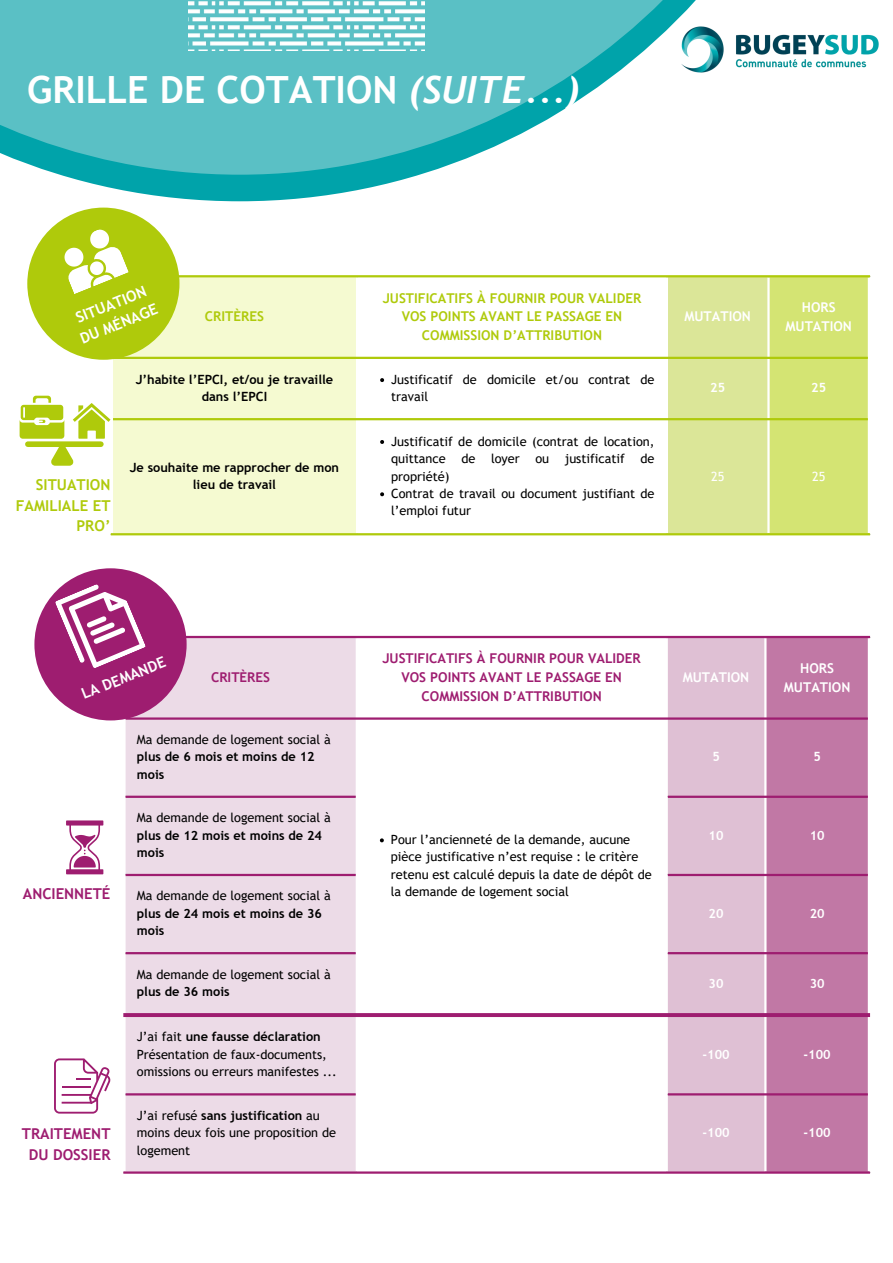
<style>
.page{position:relative;width:893px;height:1263px;background:#fff}
.page>*{position:absolute;margin:0;border:0;box-sizing:border-box;transform-origin:0 0}
.t1{font:700 37.5px "Trebuchet MS";color:#fff}
.t2{font:700 15px/20.9px "Trebuchet MS";color:#9e1d70;text-align:center}
.t3{font:700 15px/20.9px "Trebuchet MS";color:#fff}
.t4{font:700 15px/20.9px "Trebuchet MS";color:#afca0b;text-align:right}
.t5{font:700 13.5px/18.6px "Trebuchet MS";color:#afca0b;text-align:center}
.t6{font:700 13.5px/18.6px "Trebuchet MS";color:#9e1d70;text-align:center}
.t7{font:700 13.5px/18.6px "Trebuchet MS";color:#fff;text-align:center}
.t8{font:12.75px/17.4px "Trebuchet MS";color:#000}
.t9{font:700 12.75px/17.4px "Trebuchet MS";color:#000;text-align:center}
.t10{font:700 12.75px "Trebuchet MS";color:#fff}
.t11{font:12.75px "Trebuchet MS";color:#fff}
.s1{font-family:"Trebuchet";font-style:italic}
.s2{font-weight:700}
.s3{font-weight:400}
</style>
<div class="page">
<div style="left:113px;top:277px;width:243px;height:256px;background:#f5fad1"></div>
<svg style="left:358px;top:277px;width:308px;height:220px"></svg>
<svg style="left:668px;top:277px;width:200px;height:256px;background:#d7e485"></svg>
<svg style="left:380px;top:378px;width:4px;height:4px"></svg>
<svg style="left:380px;top:440px;width:4px;height:4px"></svg>
<svg style="left:380px;top:492px;width:4px;height:4px"></svg>
<hr style="left:767px;top:277px;width:2px;height:256px;background:#fff">
<hr style="left:111px;top:275px;width:759px;height:2px;background:#afca0b">
<hr style="left:113px;top:357px;width:755px;height:2px;background:#afca0b">
<hr style="left:113px;top:418px;width:755px;height:2px;background:#afca0b">
<hr style="left:111px;top:533px;width:759px;height:2px;background:#afca0b">
<svg style="left:61px;top:175px;width:358px;height:26px;fill:#00a3aa"></svg>
<svg style="left:0;top:0;width:696px;height:175px;fill:#5ac0c5"></svg>
<img style="left:667px;top:10px;width:212px;height:80px">
<img style="left:189px;top:0;width:235px;height:50px">
<div style="left:27px;top:208px;width:152px;height:152px;background:#afca0b;border-radius:50%"></div>
<svg style="left:64px;top:229px;width:65px;height:65px"></svg>
<svg style="left:73px;top:403px;width:37px;height:35px"></svg>
<svg style="left:20px;top:396px;width:44px;height:42px"></svg>
<div style="left:28px;top:441px;width:73px;height:6px;background:#afca0b"></div>
<svg style="left:51px;top:447px;width:22px;height:19px"></svg>
<div style="left:126px;top:638px;width:230px;height:533px;background:#ecdbe7"></div>
<div style="left:668px;top:638px;width:96px;height:533px;background:#dfc0d4"></div>
<div style="left:766px;top:638px;width:102px;height:533px;background:#c178a5"></div>
<svg style="left:380px;top:838px;width:4px;height:4px"></svg>
<hr style="left:123px;top:636px;width:747px;height:2px;background:#9e1d70">
<hr style="left:126px;top:717px;width:742px;height:3px;background:#9e1d70">
<hr style="left:126px;top:796px;width:230px;height:2px;background:#9e1d70">
<hr style="left:668px;top:796px;width:200px;height:2px;background:#9e1d70">
<hr style="left:126px;top:874px;width:230px;height:2px;background:#9e1d70">
<hr style="left:668px;top:874px;width:200px;height:2px;background:#9e1d70">
<hr style="left:126px;top:952px;width:230px;height:2px;background:#9e1d70">
<hr style="left:668px;top:952px;width:200px;height:2px;background:#9e1d70">
<hr style="left:126px;top:1093px;width:230px;height:2px;background:#9e1d70">
<hr style="left:668px;top:1093px;width:200px;height:2px;background:#9e1d70">
<hr style="left:123px;top:1171px;width:747px;height:3px;background:#9e1d70">
<svg style="left:123px;top:1013px;width:747px;height:4px;background:#9f2172"></svg>
<div style="left:34px;top:568px;width:153px;height:152px;background:#9e1d70;border-radius:50%"></div>
<svg style="left:55px;top:576px;width:91px;height:92px"></svg>
<svg style="left:66px;top:820px;width:37px;height:54px"></svg>
<svg style="left:54px;top:1058px;width:56px;height:55px"></svg>
<hr style="left:62px;top:1086px;width:28px;height:2px;background:#9e1d70">
<p class="t1" style="left:27px;top:67px;width:554px">GRILLE DE COTATION <span class="s1">(SUITE...)</span></p>
<p class="t3" style="left:69px;top:310px;width:84px;rotate:-22deg">SITUATION<br>DU MÉNAGE</p>
<p class="t5" style="left:205px;top:307px;width:60px">CRITÈRES</p>
<h1 class="t5" style="left:383px;top:289px;width:260px">JUSTIFICATIFS À FOURNIR POUR VALIDER<br>VOS POINTS AVANT LE PASSAGE EN<br>COMMISSION D’ATTRIBUTION</h1>
<p class="t7" style="left:684px;top:307px;width:68px">MUTATION</p>
<p class="t7" style="left:785px;top:298px;width:68px">HORS<br>MUTATION</p>
<p class="t4" style="left:16px;top:474px;width:96px">SITUATION<br>FAMILIALE ET<br>PRO’</p>
<p class="t9" style="left:136px;top:370px;width:199px">J’habite l’EPCI, et/ou je travaille dans l’EPCI</p>
<p class="t8" style="left:391px;top:370px;width:265px">Justificatif de domicile et/ou contrat de travail</p>
<p class="t10" style="left:710px;top:380px;width:16px">25</p>
<p class="t10" style="left:811px;top:380px;width:16px">25</p>
<p class="t9" style="left:130px;top:458px;width:211px">Je souhaite me rapprocher de mon lieu de travail</p>
<p class="t8" style="left:391px;top:432px;width:265px;text-align:justify">Justificatif de domicile (contrat de location, quittance de loyer ou justificatif de propriété)</p>
<p class="t8" style="left:391px;top:485px;width:265px">Contrat de travail ou document justifiant de l’emploi futur</p>
<p class="t11" style="left:711px;top:468px;width:15px">25</p>
<p class="t11" style="left:812px;top:468px;width:15px">25</p>
<p class="t3" style="left:78px;top:685px;width:91px;rotate:-22deg">LA DEMANDE</p>
<p class="t6" style="left:211px;top:668px;width:60px">CRITÈRES</p>
<p class="t8" style="left:137px;top:731px;width:195px">Ma demande de logement social à <span class="s2">plus de 6 mois et moins de 12 mois</span></p>
<p class="t2" style="left:23px;top:883px;width:89px">ANCIENNETÉ</p>
<p class="t9" style="left:137px;top:809px;width:195px;text-align:left"><span class="s3">Ma demande de logement social à </span>plus de 12 mois et moins de 24 mois</p>
<p class="t9" style="left:137px;top:887px;width:195px;text-align:left"><span class="s3">Ma demande de logement social à </span>plus de 24 mois et moins de 36 mois</p>
<p class="t6" style="left:382px;top:649px;width:260px">JUSTIFICATIFS À FOURNIR POUR VALIDER<br>VOS POINTS AVANT LE PASSAGE EN<br>COMMISSION D’ATTRIBUTION</p>
<p class="t8" style="left:391px;top:831px;width:262px">Pour l’ancienneté de la demande, aucune pièce justificative n’est requise : le critère retenu est calculé depuis la date de dépôt de la demande de logement social</p>
<p class="t7" style="left:683px;top:668px;width:68px">MUTATION</p>
<p class="t7" style="left:784px;top:659px;width:68px">HORS<br>MUTATION</p>
<p class="t10" style="left:712px;top:749px;width:9px">5</p>
<p class="t10" style="left:813px;top:749px;width:9px">5</p>
<p class="t10" style="left:708px;top:827px;width:16px">10</p>
<p class="t10" style="left:809px;top:827px;width:16px">10</p>
<p class="t10" style="left:708px;top:906px;width:16px">20</p>
<p class="t10" style="left:809px;top:906px;width:16px">20</p>
<p class="t2" style="left:22px;top:1123px;width:90px">TRAITEMENT<br>DU DOSSIER</p>
<p class="t8" style="left:137px;top:965px;width:195px">Ma demande de logement social à <span class="s2">plus de 36 mois</span></p>
<p class="t10" style="left:708px;top:975px;width:16px">30</p>
<p class="t10" style="left:809px;top:975px;width:16px">30</p>
<p class="t9" style="left:137px;top:1028px;width:185px"><span class="s3">J’ai fait</span> une fausse déclaration</p>
<p class="t8" style="left:137px;top:1045px;width:201px">Présentation de faux-documents, omissions ou erreurs manifestes ...</p>
<p class="t10" style="left:702px;top:1047px;width:29px">-100</p>
<p class="t10" style="left:803px;top:1047px;width:29px">-100</p>
<p class="t8" style="left:137px;top:1106px;width:201px">J’ai refusé <span class="s2">sans justification</span> au moins deux fois une proposition de logement</p>
<p class="t10" style="left:702px;top:1125px;width:29px">-100</p>
<p class="t10" style="left:803px;top:1125px;width:29px">-100</p>
</div>
